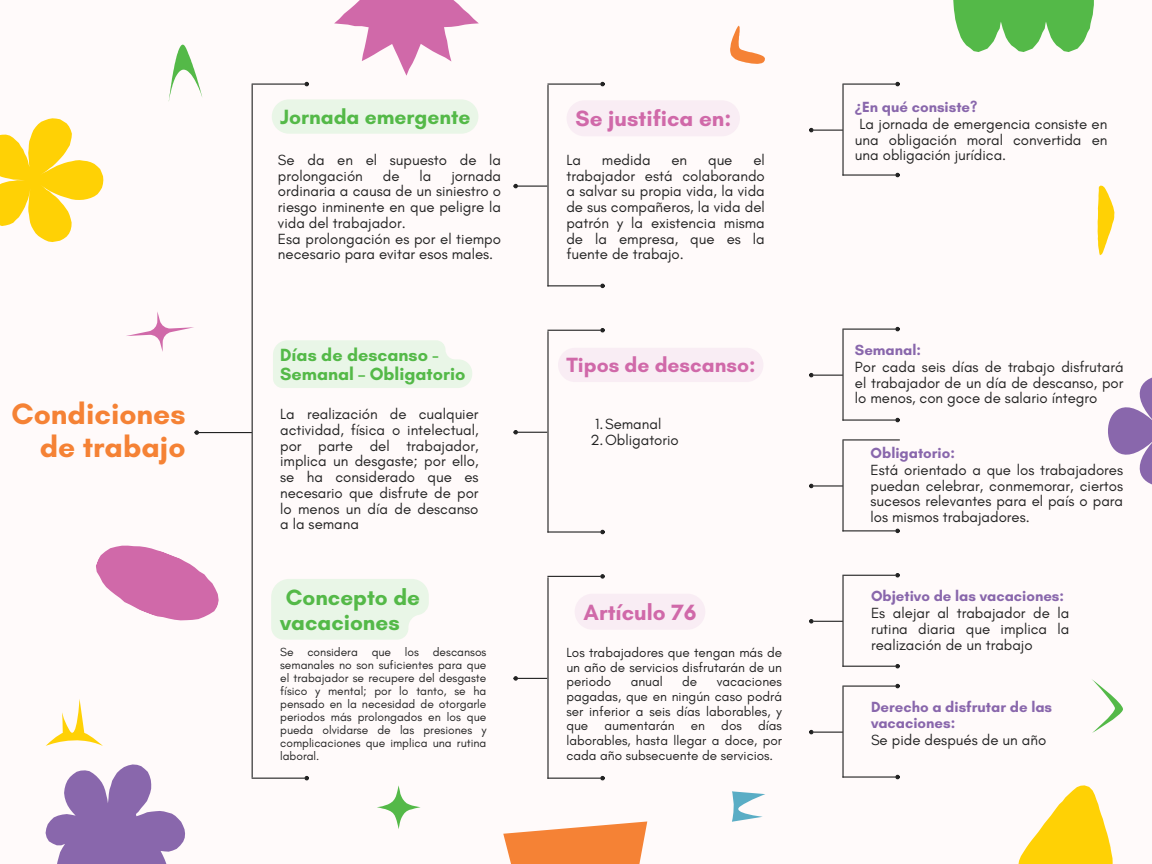
<style>
.page{position:relative;width:1152px;height:864px;background:#fffafa}
.page>*{position:absolute;margin:0;border:0;box-sizing:border-box;transform-origin:0 0}
.t1{font:700 30px/32.7px "Glacial Indifference";color:#f58235;text-align:right}
.t2{font:700 22.5px "Glacial Indifference";color:#d069a9}
.t3{font:700 22.5px/24.8px "Glacial Indifference";color:#54b948}
.t4{font:700 21px "Glacial Indifference";color:#54b948}
.t5{font:700 21px "Glacial Indifference";color:#d069a9}
.t6{font:700 18px/19.2px "Glacial Indifference";color:#54b948}
.t7{font:15px/15.8px "Glacial Indifference";color:#222;text-align:justify}
.t8{font:700 15px/15.8px "Glacial Indifference";color:#8967ac}
.t9{font:13.5px/14.7px "Glacial Indifference";color:#222;text-align:justify}
.t10{font:12px/13px "Glacial Indifference";color:#222;text-align:justify}
.s1{font-family:"Noto Sans"}
</style>
<div class="page">
<hr style="left:252px;top:85px;width:1px;height:693px;background:#222">
<hr style="left:252px;top:84px;width:53px;height:1px;background:#222">
<svg style="left:304px;top:82px;width:5px;height:4px"></svg>
<hr style="left:252px;top:778px;width:53px;height:1px;background:#222">
<svg style="left:304px;top:776px;width:5px;height:4px"></svg>
<hr style="left:199px;top:432px;width:53px;height:1px;background:#222">
<svg style="left:194px;top:430px;width:5px;height:5px"></svg>
<hr style="left:547px;top:85px;width:2px;height:201px;background:#222">
<hr style="left:547px;top:84px;width:54px;height:1px;background:#222">
<svg style="left:600px;top:82px;width:5px;height:4px"></svg>
<hr style="left:547px;top:285px;width:54px;height:1px;background:#222">
<svg style="left:600px;top:284px;width:5px;height:4px"></svg>
<svg style="left:513px;top:184px;width:34px;height:4px"></svg>
<hr style="left:547px;top:577px;width:2px;height:202px;background:#222">
<hr style="left:547px;top:576px;width:54px;height:1px;background:#222">
<svg style="left:600px;top:574px;width:5px;height:5px"></svg>
<hr style="left:547px;top:778px;width:54px;height:1px;background:#222">
<svg style="left:600px;top:776px;width:5px;height:4px"></svg>
<svg style="left:513px;top:676px;width:34px;height:5px"></svg>
<hr style="left:547px;top:331px;width:2px;height:202px;background:#222">
<hr style="left:547px;top:330px;width:54px;height:1px;background:#222">
<svg style="left:600px;top:328px;width:5px;height:4px"></svg>
<hr style="left:547px;top:531px;width:54px;height:2px;background:#222">
<svg style="left:600px;top:530px;width:5px;height:4px"></svg>
<svg style="left:513px;top:430px;width:34px;height:4px"></svg>
<hr style="left:842px;top:84px;width:2px;height:92px;background:#222">
<hr style="left:842px;top:84px;width:54px;height:1px;background:#222">
<svg style="left:895px;top:82px;width:5px;height:4px"></svg>
<hr style="left:842px;top:174px;width:54px;height:2px;background:#222">
<svg style="left:895px;top:173px;width:5px;height:4px"></svg>
<hr style="left:813px;top:130px;width:30px;height:1px;background:#222">
<svg style="left:809px;top:128px;width:5px;height:4px"></svg>
<hr style="left:842px;top:329px;width:2px;height:92px;background:#222">
<hr style="left:842px;top:329px;width:54px;height:1px;background:#222">
<svg style="left:895px;top:327px;width:5px;height:4px"></svg>
<hr style="left:842px;top:419px;width:54px;height:2px;background:#222">
<svg style="left:895px;top:418px;width:5px;height:4px"></svg>
<hr style="left:813px;top:375px;width:30px;height:1px;background:#222">
<svg style="left:809px;top:373px;width:5px;height:4px"></svg>
<hr style="left:842px;top:440px;width:2px;height:91px;background:#222">
<hr style="left:842px;top:439px;width:58px;height:2px;background:#222">
<hr style="left:842px;top:530px;width:54px;height:1px;background:#222">
<svg style="left:895px;top:529px;width:5px;height:4px"></svg>
<hr style="left:813px;top:485px;width:30px;height:2px;background:#222">
<svg style="left:809px;top:484px;width:5px;height:4px"></svg>
<hr style="left:842px;top:576px;width:2px;height:91px;background:#222">
<hr style="left:842px;top:575px;width:54px;height:1px;background:#222">
<svg style="left:895px;top:573px;width:5px;height:5px"></svg>
<hr style="left:842px;top:666px;width:54px;height:1px;background:#222">
<svg style="left:895px;top:664px;width:5px;height:4px"></svg>
<hr style="left:813px;top:621px;width:30px;height:1px;background:#222">
<svg style="left:809px;top:619px;width:5px;height:5px"></svg>
<hr style="left:842px;top:686px;width:2px;height:92px;background:#222">
<hr style="left:842px;top:686px;width:54px;height:1px;background:#222">
<svg style="left:895px;top:684px;width:5px;height:4px"></svg>
<hr style="left:842px;top:776px;width:54px;height:2px;background:#222">
<svg style="left:895px;top:775px;width:5px;height:4px"></svg>
<hr style="left:813px;top:732px;width:30px;height:1px;background:#222">
<svg style="left:809px;top:730px;width:5px;height:4px"></svg>
<svg style="left:0;top:118px;width:103px;height:124px"></svg>
<svg style="left:46px;top:764px;width:139px;height:100px"></svg>
<svg style="left:953px;top:0;width:141px;height:52px"></svg>
<svg style="left:1018px;top:785px;width:95px;height:79px"></svg>
<svg style="left:96px;top:545px;width:123px;height:76px"></svg>
<svg style="left:1108px;top:377px;width:44px;height:108px"></svg>
<svg style="left:126px;top:312px;width:68px;height:40px"></svg>
<svg style="left:334px;top:0;width:145px;height:76px"></svg>
<svg style="left:503px;top:821px;width:144px;height:43px"></svg>
<svg style="left:46px;top:699px;width:57px;height:47px"></svg>
<svg style="left:1092px;top:679px;width:31px;height:54px"></svg>
<svg style="left:1098px;top:186px;width:16px;height:69px"></svg>
<svg style="left:730px;top:26px;width:35px;height:38px"></svg>
<svg style="left:169px;top:45px;width:33px;height:55px"></svg>
<svg style="left:732px;top:791px;width:33px;height:31px"></svg>
<svg style="left:377px;top:785px;width:44px;height:44px"></svg>
<div style="left:272px;top:99px;width:206px;height:35px;background:#e9f6e7"></div>
<div style="left:567px;top:101px;width:173px;height:35px;background:#f9edf4"></div>
<div style="left:558px;top:348px;width:205px;height:34px;background:#f9edf4"></div>
<div style="left:575px;top:594px;width:130px;height:36px;background:#f9edf4;border-radius:18px"></div>
<svg style="left:273px;top:340px;width:199px;height:48px;background:#eaf6e8"></svg>
<svg style="left:271px;top:579px;width:158px;height:61px;background:#eaf6e8"></svg>
<p class="t1" style="left:11px;top:398px;width:176px">Condiciones de trabajo</p>
<p class="t4" style="left:280px;top:104px;width:192px">Jornada emergente</p>
<p class="t7" style="left:278px;top:152px;width:225px">Se da en el supuesto de la prolongación</p>
<p class="t7" style="left:278px;top:167px;width:225px;text-indent:173px">jornada ordinaria a causa de un siniestro o riesgo inminente en que peligre la vida del trabajador.</p>
<p class="t7" style="left:278px;top:230px;width:225px">Esa prolongación es por el tiempo necesario para evitar esos males.</p>
<p class="t7" style="left:383px;top:167px;width:18px">de</p>
<p class="t7" style="left:420px;top:167px;width:13px">la</p>
<p class="t6" style="left:280px;top:345px;width:187px">Días de descanso -<br>Semanal – Obligatorio</p>
<p class="t7" style="left:280px;top:406px;width:200px">La realización de cualquier actividad, física o intelectual, por parte del trabajador, implica un desgaste; por ello, se ha considerado que es necesario que disfrute de por lo menos un día de descanso a la semana</p>
<p class="t3" style="left:280px;top:585px;width:141px">Concepto de vacaciones</p>
<p class="t10" style="left:280px;top:645px;width:208px">Se considera que los descansos semanales no son suficientes para que el trabajador se recupere del desgaste físico y mental; por lo tanto, se ha pensado en la necesidad de otorgarle periodos más prolongados en los que pueda olvidarse de las presiones y complicaciones que implica una rutina laboral.</p>
<p class="t8" style="left:855px;top:99px;width:124px"><span class="s1">¿</span>En qué consiste?</p>
<p class="t2" style="left:576px;top:105px;width:157px">Se justifica en:</p>
<p class="t7" style="left:855px;top:116px;width:254px">La jornada de emergencia consiste en una obligación moral convertida en una obligación jurídica.</p>
<p class="t7" style="left:566px;top:152px;width:200px;text-indent:187px">el trabajador está colaborando a salvar su propia vida, la vida de sus compañeros, la vida del patrón y la existencia misma de la empresa, que es la fuente de trabajo.</p>
<p class="t7" style="left:566px;top:152px;width:16px">La</p>
<p class="t7" style="left:602px;top:152px;width:50px">medida</p>
<p class="t7" style="left:671px;top:152px;width:17px">en</p>
<p class="t7" style="left:708px;top:152px;width:26px">que</p>
<p class="t5" style="left:566px;top:352px;width:191px">Tipos de descanso:</p>
<p class="t7" style="left:595px;top:416px;width:68px">1.Semanal</p>
<p class="t7" style="left:590px;top:432px;width:90px">2.Obligatorio</p>
<p class="t2" style="left:584px;top:598px;width:114px">Artículo 76</p>
<p class="t9" style="left:566px;top:645px;width:217px">Los trabajadores que tengan más de un año de servicios disfrutarán de un periodo</p>
<p class="t9" style="left:631px;top:674px;width:34px">anual</p>
<p class="t9" style="left:682px;top:674px;width:17px">de</p>
<p class="t9" style="left:566px;top:674px;width:217px;text-indent:150px">vacaciones pagadas, que en ningún caso podrá ser inferior a seis días laborables, y que aumentarán en dos días laborables, hasta llegar a doce, por cada año subsecuente de servicios.</p>
<p class="t8" style="left:855px;top:342px;width:68px">Semanal:</p>
<p class="t7" style="left:855px;top:359px;width:270px">Por cada seis días de trabajo disfrutará el trabajador de un día de descanso, por lo menos, con goce de salario íntegro</p>
<p class="t8" style="left:871px;top:445px;width:86px">Obligatorio:</p>
<p class="t7" style="left:871px;top:462px;width:254px">Está orientado a que los trabajadores puedan celebrar, conmemorar, ciertos sucesos relevantes para el país o para los mismos trabajadores.</p>
<p class="t8" style="left:871px;top:588px;width:195px">Objetivo de las vacaciones:</p>
<p class="t7" style="left:871px;top:605px;width:200px">Es alejar al trabajador de la rutina diaria que implica la realización de un trabajo</p>
<p class="t8" style="left:871px;top:699px;width:183px">Derecho a disfrutar de las vacaciones:</p>
<p class="t7" style="left:871px;top:731px;width:177px">Se pide después de un año</p>
</div>
